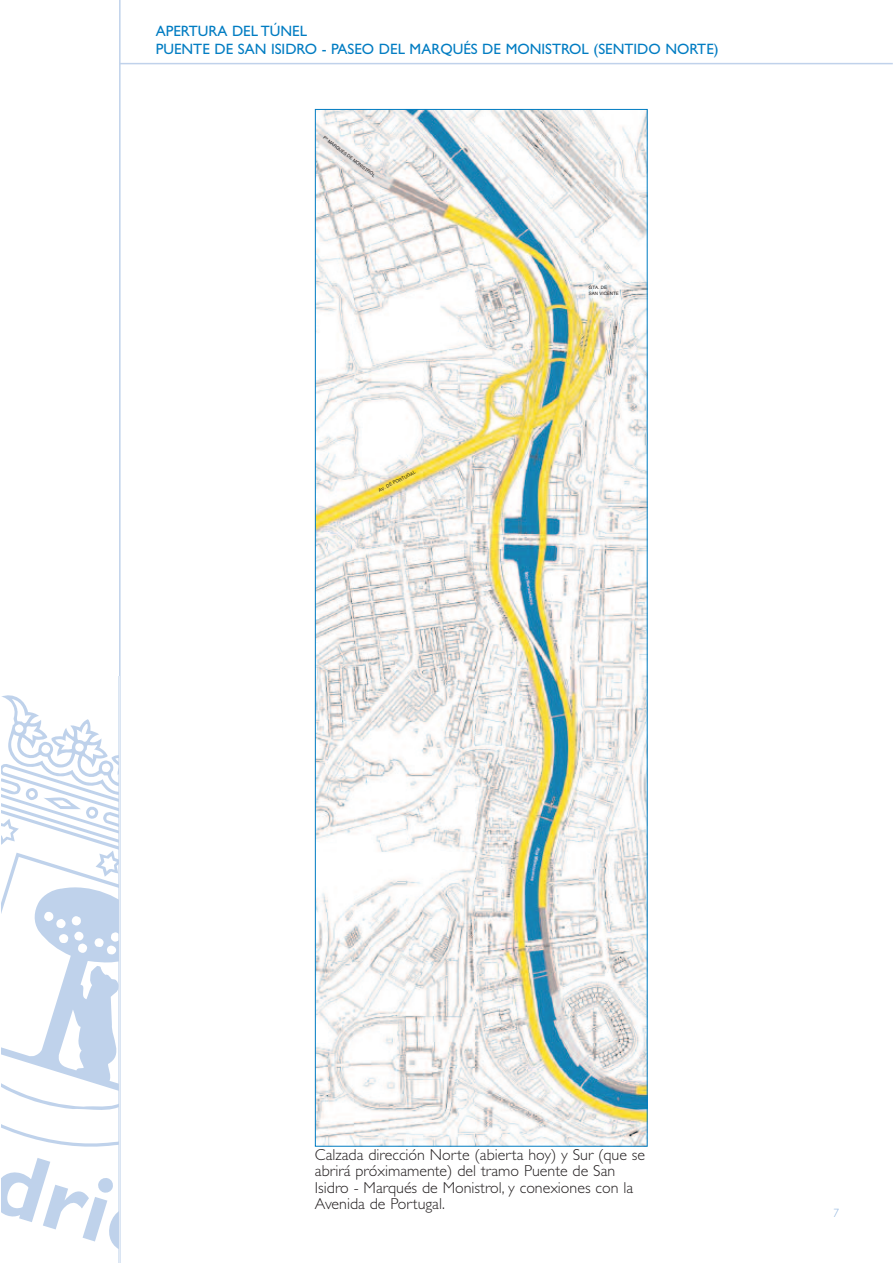
<style>
.page{position:relative;width:893px;height:1263px;background:#fff}
.page>*{position:absolute;margin:0;border:0;box-sizing:border-box;transform-origin:0 0}
.t1{font:300 15.9px/16.5px "Gill Sans";color:#231f20}
.t2{font:15px/18px "Gill Sans";color:#007cc2}
.t3{font:italic 300 12px "Gill Sans";color:#88afdc}
.t4{font:4.5px/5.4px "Helvetica";color:#231f20}
</style>
<div class="page">
<hr style="left:119px;top:0;width:2px;height:1263px;background:#c0d2eb">
<hr style="left:120px;top:63px;width:773px;height:1px;background:#c0d2eb">
<svg style="left:2px;top:677px;width:117px;height:586px"></svg>
<img style="left:317px;top:111px;width:329px;height:1033px">
<p class="t2" style="left:156px;top:22px;width:564px">APERTURA DEL TÚNEL<br>PUENTE DE SAN ISIDRO - PASEO DEL MARQUÉS DE MONISTROL (SENTIDO NORTE)</p>
<p class="t4" style="left:325px;top:135px;width:66px;rotate:37deg">Pº MARQUES DE MONISTROL</p>
<p class="t4" style="left:378px;top:488px;width:42px;rotate:-27deg">AV. DE PORTUGAL</p>
<p class="t4" style="left:589px;top:285px;width:32px">GTA. DE<br>SAN VICENTE</p>
<p class="t1" style="left:315px;top:1148px;width:332px">Calzada dirección Norte (abierta hoy) y Sur (que se abrirá próximamente) del tramo Puente de San Isidro - Marqués de Monistrol, y conexiones con la Avenida de Portugal.</p>
<p class="t3" style="left:833px;top:1208px;width:8px">7</p>
</div>
